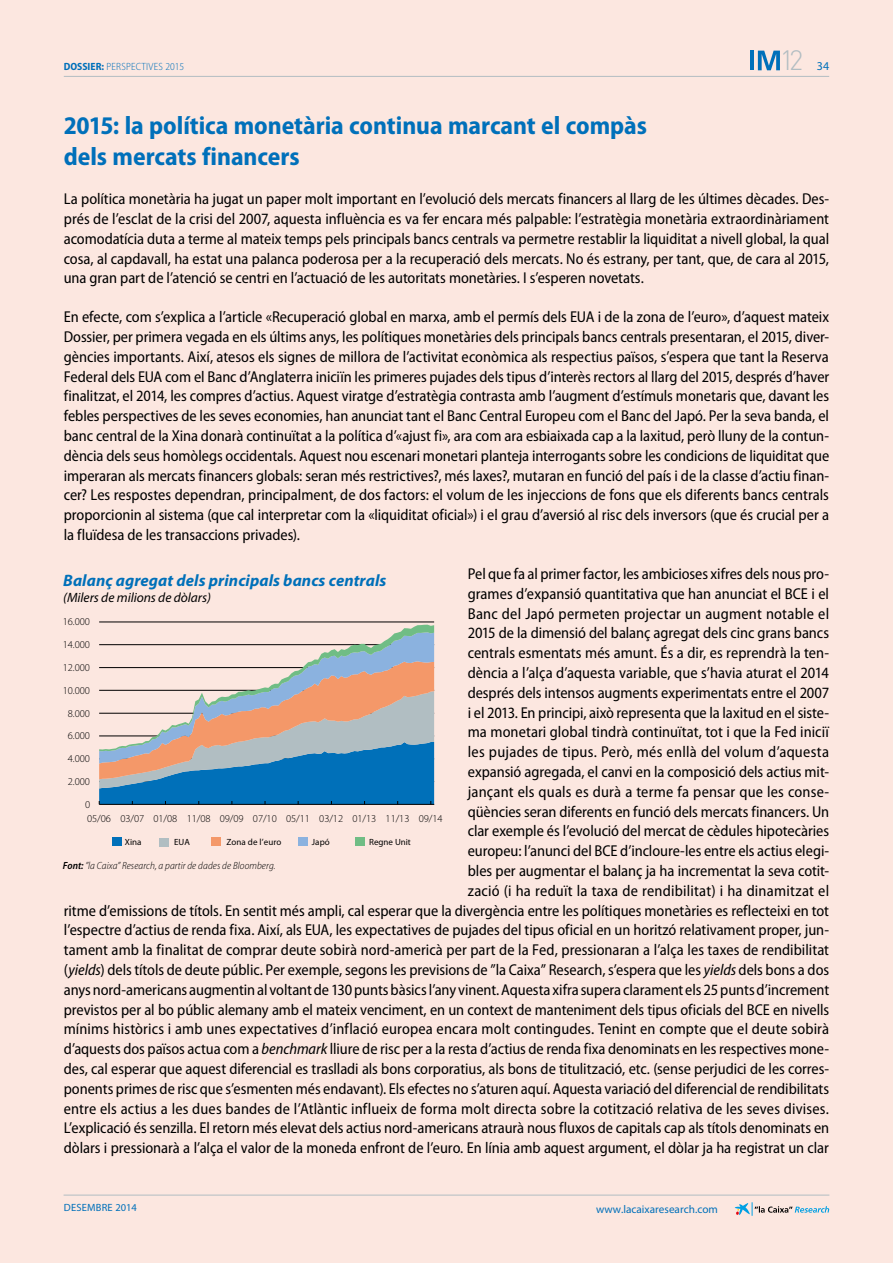
<style>
.page{position:relative;width:893px;height:1263px;background:#fce7e0}
.page>*{position:absolute;margin:0;border:0;box-sizing:border-box;transform-origin:0 0}
.t1{font:300 27.6px "DIN Pro";color:#b2bdc2}
.t2{font:700 semi-condensed 25.5px/30.9px "Myriad Pro";letter-spacing:-.005em;color:#0070ba}
.t3{font:italic 700 16.5px "Myriad Pro";letter-spacing:.005em;color:#0070b9}
.t4{font:semi-condensed 15.75px/19.8px "Myriad Pro";letter-spacing:-.005em;color:#000;text-align:justify}
.t5{font:italic 13.5px "Myriad Pro";letter-spacing:-.005em;color:#000}
.t6{font:12px "Myriad Pro";color:#0070ba}
.t7{font:11.25px "Myriad Pro";color:#0070ba}
.t8{font:300 10.5px "Myriad Pro";letter-spacing:-.005em;color:#000}
.t9{font:italic 300 semi-condensed 10.5px "Myriad Pro";letter-spacing:.005em;color:#000}
.t10{font:300 semi-condensed 10.5px "Myriad Pro";letter-spacing:.02em;color:#0070ba}
.t11{font:10.5px "Myriad Pro";letter-spacing:.02em;color:#0070ba}
.t12{font:9px "Myriad Pro";letter-spacing:.01em;color:#000}
.s1{font-weight:700}
.s2{font-style:italic}
.s3{font-weight:600}
</style>
<div class="page">
<hr style="left:64px;top:76px;width:765px;height:1px;background:#b2bdc2">
<hr style="left:64px;top:1195px;width:765px;height:1px;background:#b2bdc2">
<svg style="left:735px;top:1202px;width:94px;height:14px"></svg>
<svg style="left:758px;top:51px;width:22px;height:19px"></svg>
<hr style="left:750px;top:51px;width:4px;height:19px;background:#0070ba">
<hr style="left:99px;top:622px;width:335px;height:1px;background:#000">
<hr style="left:99px;top:804px;width:335px;height:1px;background:#000">
<svg style="left:99px;top:625px;width:335px;height:179px;background:#a4afb8"></svg>
<div style="left:112px;top:838px;width:10px;height:8px;background:#0070b9"></div>
<div style="left:299px;top:838px;width:9px;height:8px;background:#8bb2df"></div>
<div style="left:356px;top:837px;width:9px;height:9px;background:#70bd85"></div>
<div style="left:212px;top:838px;width:9px;height:8px;background:#f49869"></div>
<div style="left:160px;top:838px;width:9px;height:9px;background:#b1bec2"></div>
<h1 class="t1" style="left:780px;top:42px;width:25px">12</h1>
<p class="t10" style="left:64px;top:61px;width:122px"><span class="s1">DOSSIER:</span> PERSPECTIVES 2015</p>
<p class="t6" style="left:817px;top:60px;width:14px">34</p>
<h2 class="t2" style="left:64px;top:110px;width:585px">2015: la política monetària continua marcant el compàs dels mercats financers</h2>
<p class="t4" style="left:64px;top:189px;width:767px">La política monetària ha jugat un paper molt important en l’evolució dels mercats financers al llarg de les últimes dècades. Des&shy;prés de l’esclat de la crisi del 2007, aquesta influència es va fer encara més palpable: l’estratègia monetària extraordinàriament acomodatícia duta a terme al mateix temps pels principals bancs centrals va permetre restablir la liquiditat a nivell global, la qual cosa, al capdavall, ha estat una palanca poderosa per a la recuperació dels mercats. No és estrany, per tant, que, de cara al 2015, una gran part de l’atenció se centri en l’actuació de les autoritats monetàries. I s’esperen novetats.</p>
<p class="t4" style="left:64px;top:307px;width:767px">En efecte, com s’explica a l’article «Recuperació global en marxa, amb el permís dels EUA i de la zona de l’euro», d’aquest mateix Dossier, per primera vegada en els últims anys, les polítiques monetàries dels principals bancs centrals presentaran, el 2015, diver&shy;gències importants. Així, atesos els signes de millora de l’activitat econòmica als respectius països, s’espera que tant la Reserva Federal dels EUA com el Banc d’Anglaterra iniciïn les primeres pujades dels tipus d’interès rectors al llarg del 2015, després d’haver finalitzat, el 2014, les compres d’actius. Aquest viratge d’estratègia contrasta amb l’augment d’estímuls monetaris que, davant les febles perspectives de les seves economies, han anunciat tant el Banc Central Europeu com el Banc del Japó. Per la seva banda, el banc central de la Xina donarà continuïtat a la política d’«ajust fi», ara com ara esbiaixada cap a la laxitud, però lluny de la contun&shy;dència dels seus homòlegs occidentals. Aquest nou escenari monetari planteja interrogants sobre les condicions de liquiditat que imperaran als mercats financers globals: seran més restrictives?, més laxes?, mutaran en funció del país i de la classe d’actiu finan&shy;cer? Les respostes dependran, principalment, de dos factors: el volum de les injeccions de fons que els diferents bancs centrals proporcionin al sistema (que cal interpretar com la «liquiditat oficial») i el grau d’aversió al risc dels inversors (que és crucial per a la fluïdesa de les transaccions privades).</p>
<p class="t4" style="left:64px;top:564px;width:767px;text-align:right">Pel que fa al primer factor, les ambicioses xifres dels nous pro-<br>grames d’expansió quantitativa que han anunciat el BCE i el<br>Banc del Japó permeten projectar un augment notable el<br>2015 de la dimensió del balanç agregat dels cinc grans bancs<br>centrals esmentats més amunt. És a dir, es reprendrà la ten-<br>dència a l’alça d’aquesta variable, que s’havia aturat el 2014<br>després dels intensos augments experimentats entre el 2007<br>i el 2013. En principi, això representa que la laxitud en el siste-<br>ma monetari global tindrà continuïtat, tot i que la Fed iniciï<br>les pujades de tipus. Però, més enllà del volum d’aquesta<br>expansió agregada, el canvi en la composició dels actius mit-<br>jançant els quals es durà a terme fa pensar que les conse-<br>qüències seran diferents en funció dels mercats financers. Un<br>clar exemple és l’evolució del mercat de cèdules hipotecàries<br>europeu: l’anunci del BCE d’incloure-les entre els actius elegi-<br>bles per augmentar el balanç ja ha incrementat la seva cotit-<br>zació (i ha reduït la taxa de rendibilitat) i ha dinamitzat el<br>ritme d’emissions de títols. En sentit més ampli, cal esperar que la divergència entre les polítiques monetàries es reflecteixi en tot l’espectre d’actius de renda fixa. Així, als EUA, les expectatives de pujades del tipus oficial en un horitzó relativament proper, jun&shy;tament amb la finalitat de comprar deute sobirà nord-americà per part de la Fed, pressionaran a l’alça les taxes de rendibilitat (<span class="s2">yields</span>) dels títols de deute públic. Per exemple, segons les previsions de ”la Caixa” Research, s’espera que les <span class="s2">yields</span> dels bons a dos anys nord-americans augmentin al voltant de 130 punts bàsics l’any vinent. Aquesta xifra supera clarament els 25 punts d’increment previstos per al bo públic alemany amb el mateix venciment, en un context de manteniment dels tipus oficials del BCE en nivells mínims històrics i amb unes expectatives d’inflació europea encara molt contingudes. Tenint en compte que el deute sobirà d’aquests dos països actua com a <span class="s2">benchmark</span> lliure de risc per a la resta d’actius de renda fixa denominats en les respectives mone&shy;des, cal esperar que aquest diferencial es traslladi als bons corporatius, als bons de titulització, etc. (sense perjudici de les corres&shy;ponents primes de risc que s’esmenten més endavant). Els efectes no s’aturen aquí. Aquesta variació del diferencial de rendibilitats entre els actius a les dues bandes de l’Atlàntic influeix de forma molt directa sobre la cotització relativa de les seves divises.<br>L’explicació és senzilla. El retorn més elevat dels actius nord-americans atraurà nous fluxos de capitals cap als títols denominats en dòlars i pressionarà a l’alça el valor de la moneda enfront de l’euro. En línia amb aquest argument, el dòlar ja ha registrat un clar</p>
<p class="t3" style="left:63px;top:571px;width:325px">Balanç agregat dels principals bancs centrals</p>
<p class="t5" style="left:63px;top:591px;width:149px">(Milers de milions de dòlars)</p>
<p class="t8" style="left:63px;top:616px;width:29px">16.000</p>
<p class="t8" style="left:63px;top:639px;width:29px">14.000</p>
<p class="t8" style="left:63px;top:662px;width:29px">12.000</p>
<p class="t8" style="left:63px;top:684px;width:29px">10.000</p>
<p class="t8" style="left:68px;top:707px;width:24px">8.000</p>
<p class="t8" style="left:68px;top:730px;width:24px">6.000</p>
<p class="t8" style="left:68px;top:753px;width:24px">4.000</p>
<p class="t8" style="left:68px;top:776px;width:24px">2.000</p>
<p class="t8" style="left:85px;top:798px;width:7px">0</p>
<p class="t8" style="left:87px;top:812px;width:357px">05/06 03/07 01/08 11/08 09/09 07/10 05/11 03/12 01/13 11/13 09/14</p>
<p class="t12" style="left:174px;top:837px;width:17px">EUA</p>
<p class="t12" style="left:226px;top:837px;width:56px">Zona de l’euro</p>
<p class="t12" style="left:125px;top:837px;width:18px">Xina</p>
<p class="t12" style="left:312px;top:837px;width:19px">Japó</p>
<p class="t12" style="left:369px;top:837px;width:43px">Regne Unit</p>
<p class="t9" style="left:63px;top:860px;width:214px"><span class="s3">Font:</span> ”la Caixa” Research, a partir de dades de Bloomberg.</p>
<p class="t11" style="left:64px;top:1202px;width:75px">dESEMBRE 2014</p>
<p class="t7" style="left:596px;top:1203px;width:123px">www.lacaixaresearch.com</p>
</div>
